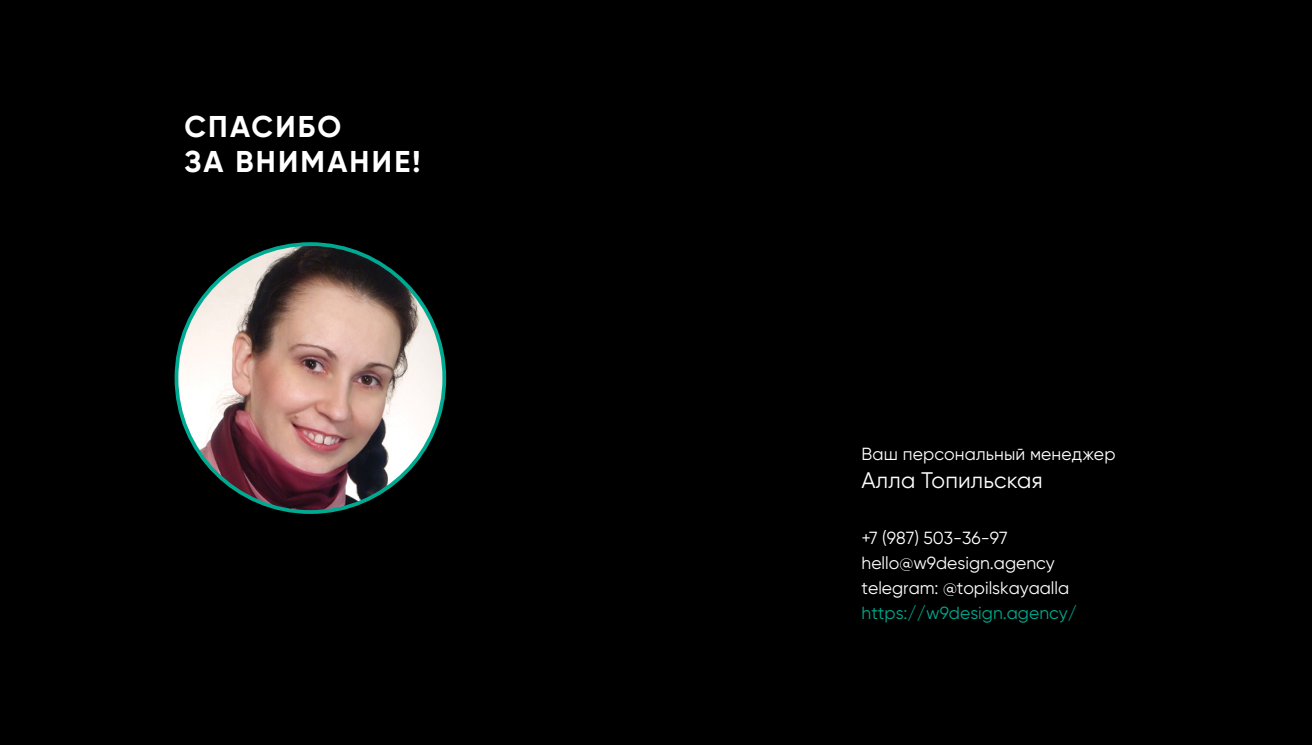
<style>
.page{position:relative;width:1312px;height:745px;background:#fff}
.page>*{position:absolute;margin:0;border:0;box-sizing:border-box;transform-origin:0 0}
.t1{font:700 30px/35px "Gilroy";letter-spacing:.075em;color:#fff}
.t2{font:22.5px "Gilroy";letter-spacing:.005em;color:#fff}
.t3{font:17.5px/25px "Gilroy";color:#fff}
.t4{font:17.5px "Gilroy";color:#00a88e}
</style>
<div class="page">
<div style="left:0;top:0;width:1311px;height:744px;background:#000"></div>
<img style="left:179px;top:242px;width:264px;height:272px">
<h1 class="t1" style="left:184px;top:108px;width:237px">СПАСИБО<br>ЗА ВНИМАНИЕ!</h1>
<p class="t3" style="left:861px;top:441px;width:255px">Ваш персональный менеджер</p>
<p class="t2" style="left:861px;top:465px;width:183px">Алла Топильская</p>
<p class="t3" style="left:861px;top:524px;width:209px">+7 (987) 503-36-97 hello@w9design.agency telegram: @topilskayaalla</p>
<p class="t4" style="left:861px;top:601px;width:217px">https://w9design.agency/</p>
</div>
